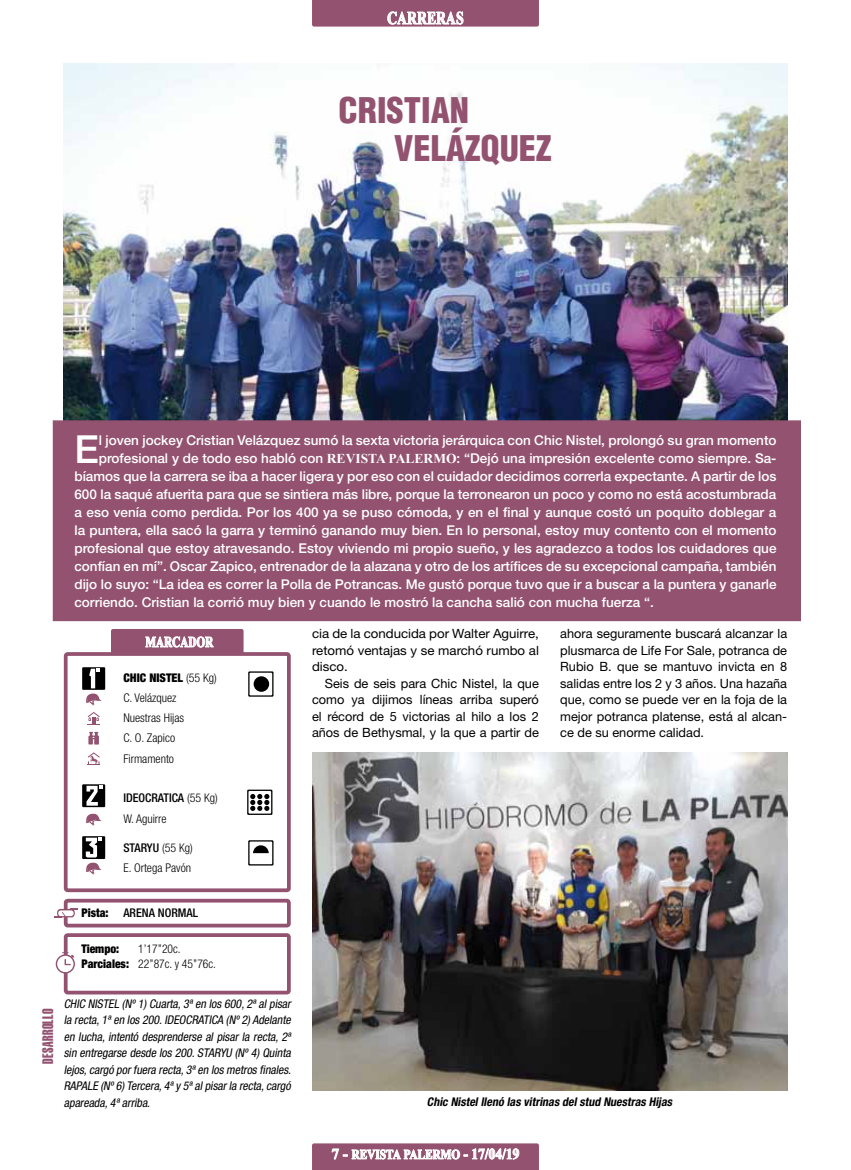
<style>
.page{position:relative;width:851px;height:1170px;background:#fff}
.page>*{position:absolute;margin:0;border:0;box-sizing:border-box;transform-origin:0 0}
.t1{font:500 38.7px "Helvetica Neue LT Std";color:#fff}
.t2{font:900 condensed 34.5px/37.5px "Helvetica";color:#935370}
.t3{font:700 18px "Times New Roman";letter-spacing:.02em;color:#fff;scale:.75 1}
.t4{font:15px "Helvetica LT Std Extra Comp";letter-spacing:.025em;color:#935370}
.t5{font:700 15px "Times New Roman";letter-spacing:-.005em;color:#fff;scale:.75 1}
.t6{font:500 13.5px "Helvetica Neue LT Std";color:#fff}
.t7{font:700 13.5px "Times New Roman";color:#fff;scale:.83 1}
.t8{font:12.75px/16.5px "Helvetica Neue LT Std";color:#000;text-align:justify}
.t9{font:12.75px/16.5px "Helvetica Neue LT Std";color:#000;text-align:justify;scale:1.04 1}
.t10{font:italic condensed 12px/16.5px "Helvetica Neue LT Std";color:#000;text-align:justify}
.t11{font:300 condensed 12px/20.2px "Helvetica Neue LT Std";color:#000}
.t12{font:italic 700 condensed 12px "Helvetica Neue LT Std";color:#000}
.t13{font:900 condensed 12px/15px "Helvetica Neue LT Std";color:#000}
.t14{font:500 condensed 12px "Helvetica Neue LT Std";color:#000}
.s1{font-family:"Times New Roman";font-weight:700}
.s2{font-weight:900}
.s3{font-weight:500}
.s4{font-size:15px}
</style>
<div class="page">
<div style="left:64px;top:933px;width:227px;height:61px;border:4px solid #935370;border-radius:2px"></div>
<div style="left:64px;top:898px;width:227px;height:29px;border:4px solid #935370;border-radius:2px"></div>
<svg style="left:55px;top:908px;width:22px;height:9px"></svg>
<svg style="left:56px;top:952px;width:19px;height:21px"></svg>
<div style="left:111px;top:629px;width:132px;height:25px;background:#935370;border-radius:2px"></div>
<div style="left:64px;top:652px;width:227px;height:240px;border:4px solid #935370;border-radius:2px"></div>
<svg style="left:145px;top:636px;width:68px;height:11px"></svg>
<svg style="left:86px;top:813px;width:16px;height:12px"></svg>
<div style="left:82px;top:667px;width:23px;height:22px;background:#000"></div>
<svg style="left:85px;top:668px;width:17px;height:37px"></svg>
<div style="left:82px;top:784px;width:23px;height:23px;background:#000"></div>
<svg style="left:86px;top:785px;width:16px;height:20px"></svg>
<div style="left:82px;top:836px;width:23px;height:23px;background:#000"></div>
<svg style="left:85px;top:837px;width:17px;height:37px"></svg>
<svg style="left:88px;top:712px;width:12px;height:13px"></svg>
<svg style="left:88px;top:731px;width:11px;height:14px"></svg>
<svg style="left:88px;top:752px;width:12px;height:13px"></svg>
<svg style="left:312px;top:1143px;width:227px;height:26px;background:#a57088"></svg>
<svg style="left:312px;top:0;width:227px;height:27px;background:#9d627d"></svg>
<img style="left:312px;top:752px;width:475px;height:338px">
<img style="left:64px;top:64px;width:723px;height:356px">
<svg style="left:248px;top:840px;width:25px;height:25px"></svg>
<svg style="left:248px;top:671px;width:25px;height:25px"></svg>
<div style="left:253px;top:676px;width:16px;height:15px;background:#000;border-radius:50%"></div>
<svg style="left:247px;top:789px;width:25px;height:25px"></svg>
<div style="left:53px;top:420px;width:747px;height:201px;background:#935370;border:2px solid #935370"></div>
<h3 class="t3" style="left:387px;top:6px;width:103px">CARRERAS</h3>
<h2 class="t2" style="left:394px;top:92px;width:159px;text-indent:-56px">CRISTIAN<br>VELÁZQUEZ</h2>
<h1 class="t1" style="left:74px;top:426px;width:26px">E</h1>
<p class="t6" style="left:99px;top:432px;width:679px">l joven jockey Cristian Velázquez sumó la sexta victoria jerárquica con Chic Nistel, prolongó su gran momento</p>
<p class="t6" style="left:99px;top:450px;width:679px">profesional y de todo eso habló con <span class="s1">REVISTA PALERMO</span>: “Dejó una impresión excelente como siempre. Sa-</p>
<p class="t6" style="left:74px;top:468px;width:703px">bíamos que la carrera se iba a hacer ligera y por eso con el cuidador decidimos correrla expectante. A partir de los</p>
<p class="t6" style="left:74px;top:486px;width:703px">600 la saqué afuerita para que se sintiera más libre, porque la terronearon un poco y como no está acostumbrada</p>
<p class="t6" style="left:74px;top:504px;width:703px">a eso venía como perdida. Por los 400 ya se puso cómoda, y en el final y aunque costó un poquito doblegar a</p>
<p class="t6" style="left:74px;top:522px;width:703px">la puntera, ella sacó la garra y terminó ganando muy bien. En lo personal, estoy muy contento con el momento</p>
<p class="t6" style="left:74px;top:540px;width:703px">profesional que estoy atravesando. Estoy viviendo mi propio sueño, y les agradezco a todos los cuidadores que</p>
<p class="t6" style="left:74px;top:558px;width:703px">confían en mí”. Oscar Zapico, entrenador de la alazana y otro de los artífices de su excepcional campaña, también</p>
<p class="t6" style="left:74px;top:576px;width:703px">dijo lo suyo: “La idea es correr la Polla de Potrancas. Me gustó porque tuvo que ir a buscar a la puntera y ganarle</p>
<p class="t6" style="left:74px;top:594px;width:581px">corriendo. Cristian la corrió muy bien y cuando le mostró la cancha salió con mucha fuerza “.</p>
<p class="t5" style="left:145px;top:631px;width:92px">MARCADOR</p>
<p class="t11" style="left:123px;top:667px;width:95px"><span class="s2">CHIC NISTEL</span> (55 Kg)<br>C. Velázquez<br>Nuestras Hijas<br>C. O. Zapico<br>Firmamento</p>
<p class="t11" style="left:123px;top:786px;width:96px;line-height:21px"><span class="s3">IDEOCRATICA</span> (55 Kg)<br>W. Aguirre</p>
<p class="t11" style="left:123px;top:837px;width:71px"><span class="s3">STARYU</span> (55 Kg)<br>E. Ortega Pavón</p>
<p class="t9" style="left:312px;top:625px;width:220px">cia de la conducida por Walter Aguirre, retomó ventajas y se marchó rumbo al disco.</p>
<p class="t8" style="left:312px;top:674px;width:228px;text-indent:13px">Seis de seis para Chic Nistel, la que como ya dijimos líneas arriba superó el récord de 5 victorias al hilo a los 2 años de Bethysmal, y la que a partir de</p>
<p class="t8" style="left:560px;top:625px;width:228px">ahora seguramente buscará alcanzar la plusmarca de Life For Sale, potranca de Rubio B. que se mantuvo invicta en 8 salidas entre los 2 y 3 años. Una hazaña que, como se puede ver en la foja de la mejor potranca platense, está al alcan&shy;ce de su enorme calidad.</p>
<p class="t14" style="left:123px;top:905px;width:76px">ARENA NORMAL</p>
<p class="t11" style="left:138px;top:941px;width:79px;line-height:15px">1’17’’20c.<br>22’’87c. y 45’’76c.</p>
<p class="t13" style="left:81px;top:905px;width:29px">Pista:</p>
<p class="t13" style="left:81px;top:941px;width:49px">Tiempo:<br>Parciales:</p>
<p class="t4" style="left:39px;top:1063px;width:56px;rotate:-90deg">DESARROLLO</p>
<p class="t10" style="left:64px;top:994px;width:231px">CHIC NISTEL (Nº1) Cuarta,3ªen los 600,2ªalpisar la recta,1ªen los 200.IDEOCRATICA (Nº2) Adelante en lucha, intentó desprenderse al pisar la recta, 2ª sin entregarse desde los 200.STARYU (Nº4) Quinta lejos,cargó porfuera recta,3ªen los metros finales.<br>RAPALE (Nº6) Tercera,4ªy 5ªalpisarla recta,cargó apareada,4ªarriba.</p>
<p class="t12" style="left:427px;top:1094px;width:249px">Chic Nistelllenó las vitrinas delstud Nuestras Hijas</p>
<p class="t7" style="left:331px;top:1144px;width:228px"><span class="s4">7 -</span> REVISTA PALERMO <span class="s4">- 17/04/19</span></p>
</div>
